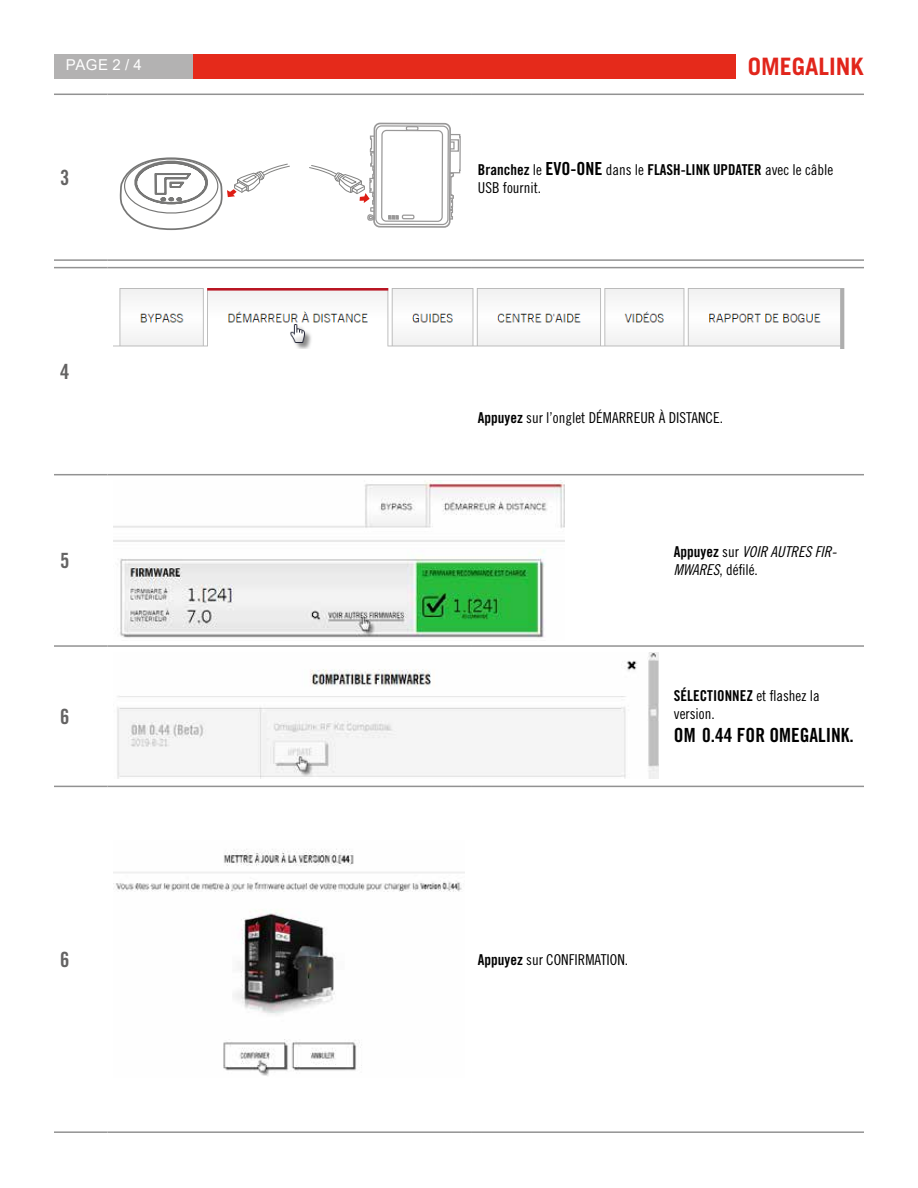
<style>
.page{position:relative;width:918px;height:1188px;background:#fff}
.page>*{position:absolute;margin:0;border:0;box-sizing:border-box;transform-origin:0 0}
.t1{font:700 24px "Trade Gothic LT Std";color:#e1251b}
.t2{font:21px "Trade Gothic LT Std Bd Cn 20";color:#646363}
.t3{font:19.5px "Trade Gothic LT Std Bd Cn 20";color:#000}
.t4{font:15px/18px "Trade Gothic LT Std Cn 18";color:#000}
.t5{font:15px/18px "Trade Gothic LT Std Cn 18 Obl";color:#000}
.t6{font:15px "Arial";color:#fff}
.s1{font-family:"Trade Gothic LT Std Bd Cn 20"}
.s2{font-family:"Trade Gothic LT Std Bd Cn 20";font-size:18px}
.s3{font-family:"Trade Gothic LT Std Cn 18"}
</style>
<div class="page">
<div style="left:132px;top:54px;width:650px;height:24px;background:#e52a1b"></div>
<div style="left:54px;top:54px;width:139px;height:24px;background:#b3b2b2"></div>
<div style="left:737px;top:51px;width:127px;height:31px;background:#fff"></div>
<hr style="left:54px;top:94px;width:54px;height:1px;background:#929292">
<hr style="left:108px;top:94px;width:364px;height:1px;background:#929292">
<hr style="left:472px;top:94px;width:392px;height:1px;background:#929292">
<hr style="left:54px;top:259px;width:54px;height:2px;background:#929292">
<hr style="left:108px;top:259px;width:364px;height:2px;background:#929292">
<hr style="left:472px;top:259px;width:392px;height:2px;background:#929292">
<svg style="left:442px;top:122px;width:19px;height:98px"></svg>
<div style="left:373px;top:123px;width:78px;height:105px;border:2px solid #999898;border-radius:6px"></div>
<div style="left:376px;top:126px;width:72px;height:99px;background:#fff;border-radius:6px"></div>
<div style="left:375px;top:125px;width:74px;height:100px;border:1px solid #999898;border-radius:6px"></div>
<div style="left:381px;top:130px;width:62px;height:92px;border:1px solid #999898;border-radius:5px"></div>
<div style="left:402px;top:215px;width:12px;height:4px;border:1px solid #999898"></div>
<div style="left:406px;top:126px;width:13px;height:5px;border:1px solid #999898"></div>
<svg style="left:119px;top:157px;width:171px;height:74px"></svg>
<svg style="left:309px;top:135px;width:91px;height:86px"></svg>
<hr style="left:54px;top:267px;width:54px;height:1px;background:#929292">
<hr style="left:108px;top:267px;width:364px;height:1px;background:#929292">
<hr style="left:472px;top:267px;width:196px;height:1px;background:#929292">
<hr style="left:668px;top:267px;width:196px;height:1px;background:#929292">
<hr style="left:54px;top:474px;width:54px;height:1px;background:#929292">
<hr style="left:108px;top:474px;width:364px;height:1px;background:#929292">
<hr style="left:472px;top:474px;width:196px;height:1px;background:#929292">
<hr style="left:668px;top:474px;width:196px;height:1px;background:#929292">
<hr style="left:54px;top:645px;width:54px;height:2px;background:#929292">
<hr style="left:108px;top:645px;width:364px;height:2px;background:#929292">
<hr style="left:472px;top:645px;width:196px;height:2px;background:#929292">
<hr style="left:668px;top:645px;width:196px;height:2px;background:#929292">
<hr style="left:54px;top:786px;width:54px;height:1px;background:#929292">
<hr style="left:108px;top:786px;width:364px;height:1px;background:#929292">
<hr style="left:472px;top:786px;width:196px;height:1px;background:#929292">
<hr style="left:668px;top:786px;width:196px;height:1px;background:#929292">
<hr style="left:54px;top:1131px;width:54px;height:2px;background:#929292">
<hr style="left:108px;top:1131px;width:364px;height:2px;background:#929292">
<hr style="left:472px;top:1131px;width:196px;height:2px;background:#929292">
<hr style="left:668px;top:1131px;width:196px;height:2px;background:#929292">
<img style="left:114px;top:288px;width:731px;height:61px">
<img style="left:114px;top:481px;width:450px;height:157px">
<img style="left:117px;top:652px;width:542px;height:127px">
<img style="left:114px;top:849px;width:351px;height:227px">
<p class="t6" style="left:66px;top:55px;width:77px">PAGE 2 / 4</p>
<h1 class="t1" style="left:748px;top:52px;width:118px">OMEGALINK</h1>
<p class="t2" style="left:60px;top:165px;width:11px">3</p>
<p class="t4" style="left:478px;top:160px;width:357px"><span class="s1">Branchez</span> le <span class="s2">EVO-ONE</span> dans le <span class="s1">FLASH-LINK UPDATER</span> avec le câble<br>USB fournit.</p>
<p class="t2" style="left:60px;top:358px;width:11px">4</p>
<p class="t4" style="left:478px;top:408px;width:247px"><span class="s1">Appuyez</span> sur l’onglet DÉMARREUR À DISTANCE.</p>
<p class="t2" style="left:60px;top:548px;width:11px">5</p>
<p class="t5" style="left:674px;top:543px;width:164px"><span class="s1">Appuyez</span> <span class="s3">sur</span> VOIR AUTRES FIR-<br>MWARES<span class="s3">, défilé.</span></p>
<p class="t2" style="left:60px;top:704px;width:11px">6</p>
<p class="t4" style="left:674px;top:686px;width:147px"><span class="s1">SÉLECTIONNEZ</span> et flashez la version.</p>
<p class="t3" style="left:674px;top:724px;width:181px">OM 0.44 FOR OMEGALINK.</p>
<p class="t2" style="left:60px;top:947px;width:11px">6</p>
<p class="t4" style="left:478px;top:950px;width:152px"><span class="s1">Appuyez</span> sur CONFIRMATION.</p>
</div>
